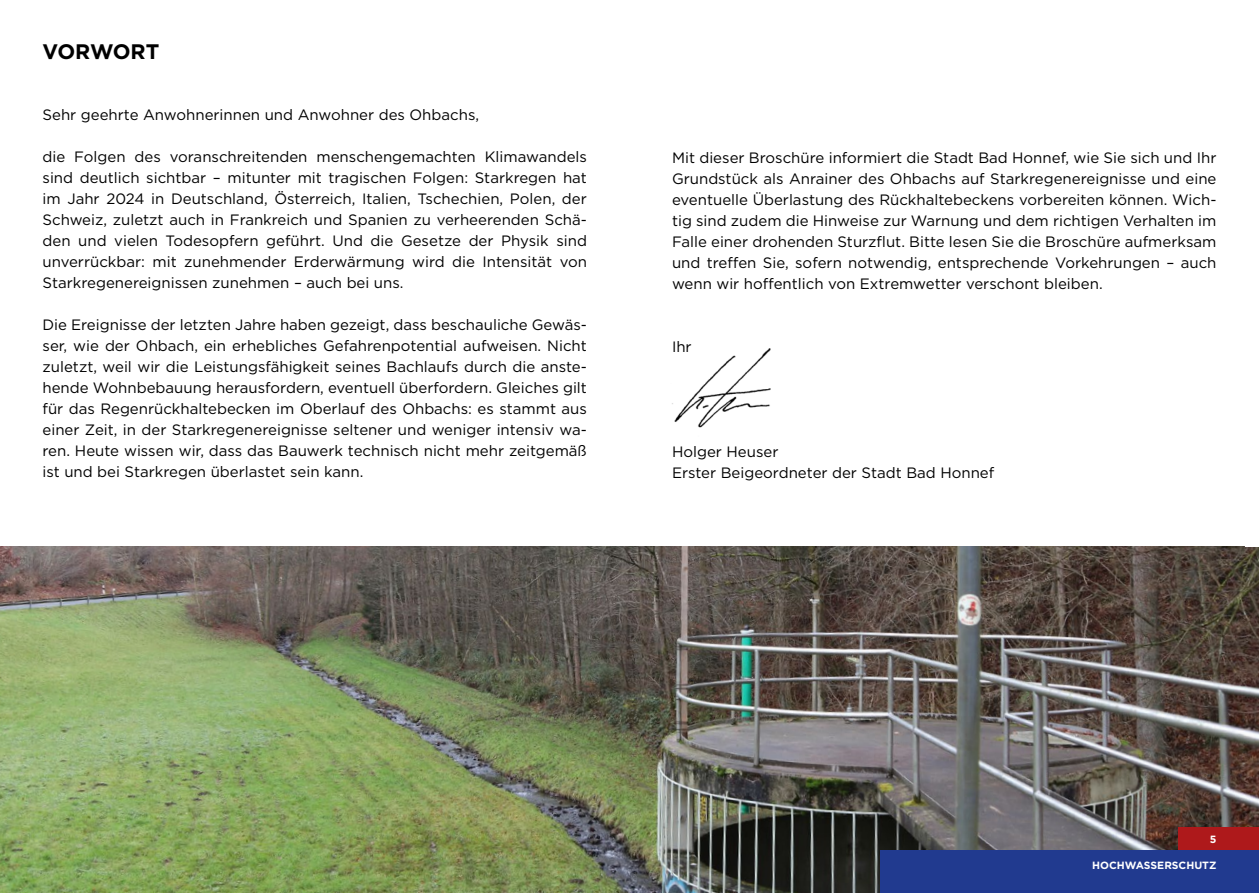
<style>
.page{position:relative;width:1259px;height:893px;background:#fff}
.page>*{position:absolute;margin:0;border:0;box-sizing:border-box;transform-origin:0 0}
.t1{font:700 21px "Gotham";letter-spacing:-.01em;color:#000}
.t2{font:15px/21px "Gotham";color:#000;text-align:justify}
.t3{font:700 10.5px "Gotham";color:#fff}
</style>
<div class="page">
<img style="left:672px;top:348px;width:99px;height:80px">
<img style="left:0;top:546px;width:1259px;height:347px">
<div style="left:1178px;top:827px;width:81px;height:23px;background:#ae191b"></div>
<div style="left:880px;top:850px;width:379px;height:43px;background:#213a8f"></div>
<h1 class="t1" style="left:43px;top:38px;width:118px">VORWORT</h1>
<p class="t2" style="left:43px;top:104px;width:438px">Sehr geehrte Anwohnerinnen und Anwohner des Ohbachs,</p>
<p class="t2" style="left:43px;top:146px;width:546px">die Folgen des voranschreitenden menschengemachten Klimawandels sind deutlich sichtbar – mitunter mit tragischen Folgen: Starkregen hat im Jahr 2024 in Deutschland, Österreich, Italien, Tschechien, Polen, der Schweiz, zuletzt auch in Frankreich und Spanien zu verheerenden Schä&shy;den und vielen Todesopfern geführt. Und die Gesetze der Physik sind unverrückbar: mit zunehmender Erderwärmung wird die Intensität von Starkregenereignissen zunehmen – auch bei uns.</p>
<p class="t2" style="left:43px;top:314px;width:546px">Die Ereignisse der letzten Jahre haben gezeigt, dass beschauliche Gewäs&shy;ser, wie der Ohbach, ein erhebliches Gefahrenpotential aufweisen. Nicht zuletzt, weil wir die Leistungsfähigkeit seines Bachlaufs durch die anste&shy;hende Wohnbebauung herausfordern, eventuell überfordern. Gleiches gilt für das Regenrückhaltebecken im Oberlauf des Ohbachs: es stammt aus einer Zeit, in der Starkregenereignisse seltener und weniger intensiv wa&shy;ren. Heute wissen wir, dass das Bauwerk technisch nicht mehr zeitgemäß ist und bei Starkregen überlastet sein kann.</p>
<p class="t2" style="left:672px;top:147px;width:546px">Mit dieser Broschüre informiert die Stadt Bad Honnef, wie Sie sich und Ihr Grundstück als Anrainer des Ohbachs auf Starkregenereignisse und eine eventuelle Überlastung des Rückhaltebeckens vorbereiten können. Wich&shy;tig sind zudem die Hinweise zur Warnung und dem richtigen Verhalten im Falle einer drohenden Sturzflut. Bitte lesen Sie die Broschüre aufmerksam und treffen Sie, sofern notwendig, entsprechende Vorkehrungen – auch wenn wir hoffentlich von Extremwetter verschont bleiben.</p>
<p class="t2" style="left:672px;top:336px;width:21px">Ihr</p>
<p class="t2" style="left:672px;top:441px;width:324px">Holger Heuser<br>Erster Beigeordneter der Stadt Bad Honnef</p>
<p class="t3" style="left:1209px;top:832px;width:8px">5</p>
<p class="t3" style="left:1092px;top:858px;width:126px">HOCHWASSERSCHUTZ</p>
</div>
